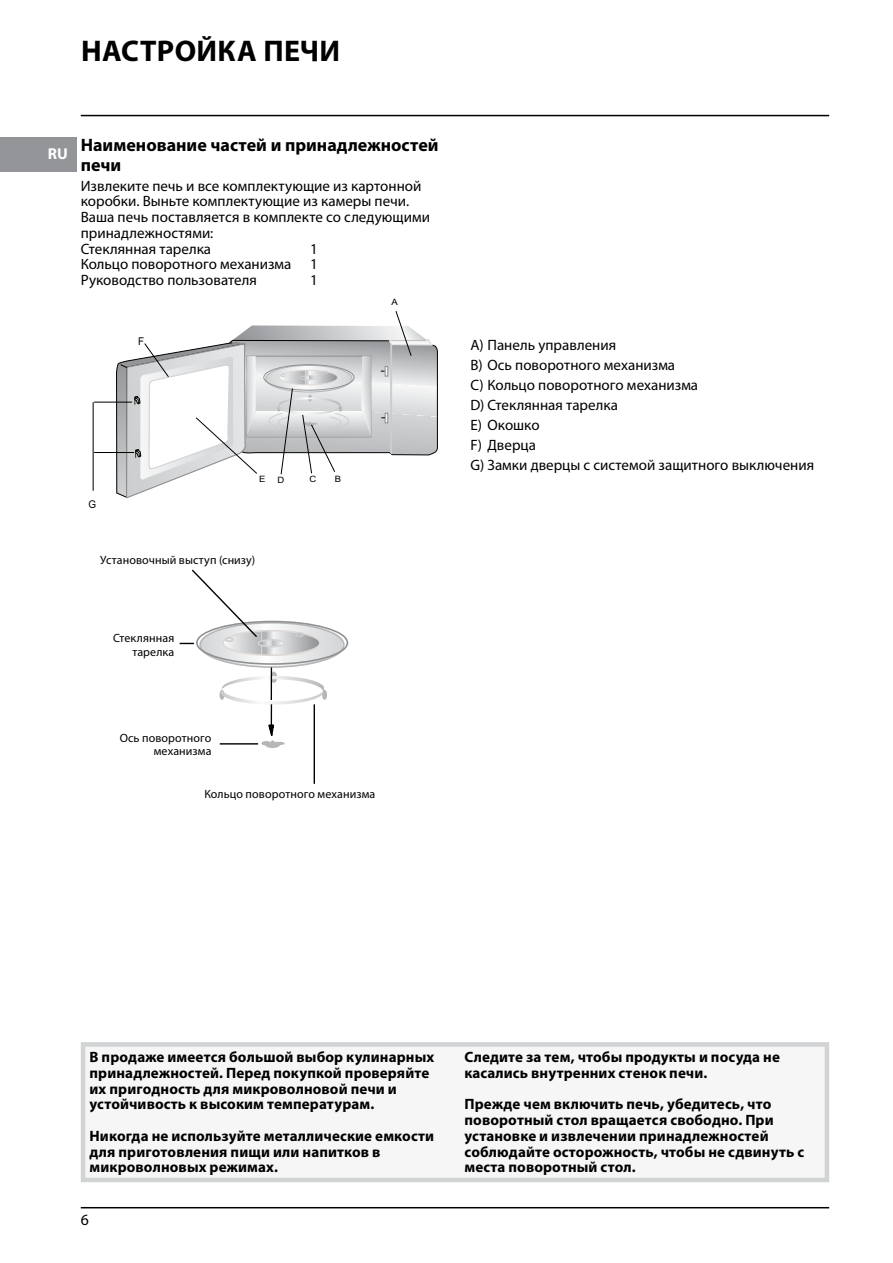
<style>
.page{position:relative;width:893px;height:1263px;background:#fff}
.page>*{position:absolute;margin:0;border:0;box-sizing:border-box;transform-origin:0 0}
.t1{font:700 30px "Myriad Pro";letter-spacing:.01em;color:#000}
.t2{font:700 18px/19.5px "Myriad Pro";color:#000}
.t3{font:700 15.75px "Myriad Pro";color:#fff}
.t4{font:15.75px "Myriad Pro";color:#000}
.t5{font:700 15px/15.8px "Myriad Pro";letter-spacing:.01em;color:#000}
.t6{font:15px/15.8px "Myriad Pro";color:#000}
.t7{font:12px/13.5px "Myriad Pro";letter-spacing:.01em;color:#000;text-align:right}
.t8{font:10.65px "Arial";color:#000;scale:.92 1}
.t9{font:8.7px "Arial";color:#000;scale:1.08 1}
</style>
<div class="page">
<hr style="left:81px;top:1207px;width:748px;height:1px;background:#000">
<div style="left:0;top:138px;width:77px;height:34px;background:#939598"></div>
<hr style="left:81px;top:115px;width:748px;height:1px;background:#000">
<svg style="left:92px;top:311px;width:346px;height:188px"></svg>
<svg style="left:180px;top:569px;width:163px;height:215px"></svg>
<div style="left:83px;top:1044px;width:744px;height:136px;background:#f7f6f7"></div>
<div style="left:81px;top:1042px;width:748px;height:140px;border:4px solid #d1d3d4"></div>
<h1 class="t1" style="left:81px;top:34px;width:261px">НАСТРОЙКА ПЕЧИ</h1>
<p class="t3" style="left:48px;top:145px;width:22px">RU</p>
<p class="t2" style="left:81px;top:135px;width:359px">Наименование частей и принадлежностей печи</p>
<p class="t6" style="left:81px;top:178px;width:351px">Извлеките печь и все комплектующие из картонной коробки. Выньте комплектующие из камеры печи.<br>Ваша печь поставляется в комплекте со следующими принадлежностями:<br>Стеклянная тарелка</p>
<p class="t6" style="left:81px;top:241px;width:239px;text-align:justify;text-indent:229px">1<br>Кольцо поворотного механизма 1<br>Руководство пользователя</p>
<p class="t6" style="left:310px;top:272px;width:9px">1</p>
<p class="t8" style="left:138px;top:335px;width:8px">F</p>
<p class="t9" style="left:392px;top:296px;width:7px">A</p>
<p class="t8" style="left:88px;top:497px;width:10px">G</p>
<p class="t9" style="left:259px;top:473px;width:7px">E</p>
<p class="t9" style="left:277px;top:474px;width:8px">D</p>
<p class="t9" style="left:310px;top:473px;width:8px">C</p>
<p class="t9" style="left:335px;top:473px;width:7px">B</p>
<p class="t7" style="left:100px;top:554px;width:156px">Установочный выступ (снизу)</p>
<p class="t7" style="left:113px;top:631px;width:63px">Стеклянная тарелка</p>
<p class="t7" style="left:120px;top:731px;width:93px">Ось поворотного механизма</p>
<p class="t7" style="left:204px;top:788px;width:172px">Кольцо поворотного механизма</p>
<p class="t6" style="left:471px;top:335px;width:345px;line-height:20px">A) Панель управления<br>B) Ось поворотного механизма<br>C) Кольцо поворотного механизма<br>D) Стеклянная тарелка<br>E) Окошко<br>F) Дверца<br>G) Замки дверцы с системой защитного выключения</p>
<p class="t5" style="left:90px;top:1049px;width:346px">В продаже имеется большой выбор кулинарных принадлежностей. Перед покупкой проверяйте их пригодность для микроволновой печи и устойчивость к высоким температурам.</p>
<p class="t5" style="left:90px;top:1128px;width:346px">Никогда не используйте металлические емкости для приготовления пищи или напитков в микроволновых режимах.</p>
<p class="t4" style="left:81px;top:1211px;width:10px">6</p>
<p class="t5" style="left:465px;top:1049px;width:317px">Следите за тем, чтобы продукты и посуда не касались внутренних стенок печи.</p>
<p class="t5" style="left:465px;top:1097px;width:341px">Прежде чем включить печь, убедитесь, что поворотный стол вращается свободно. При установке и извлечении принадлежностей соблюдайте осторожность, чтобы не сдвинуть с места поворотный стол.</p>
</div>
